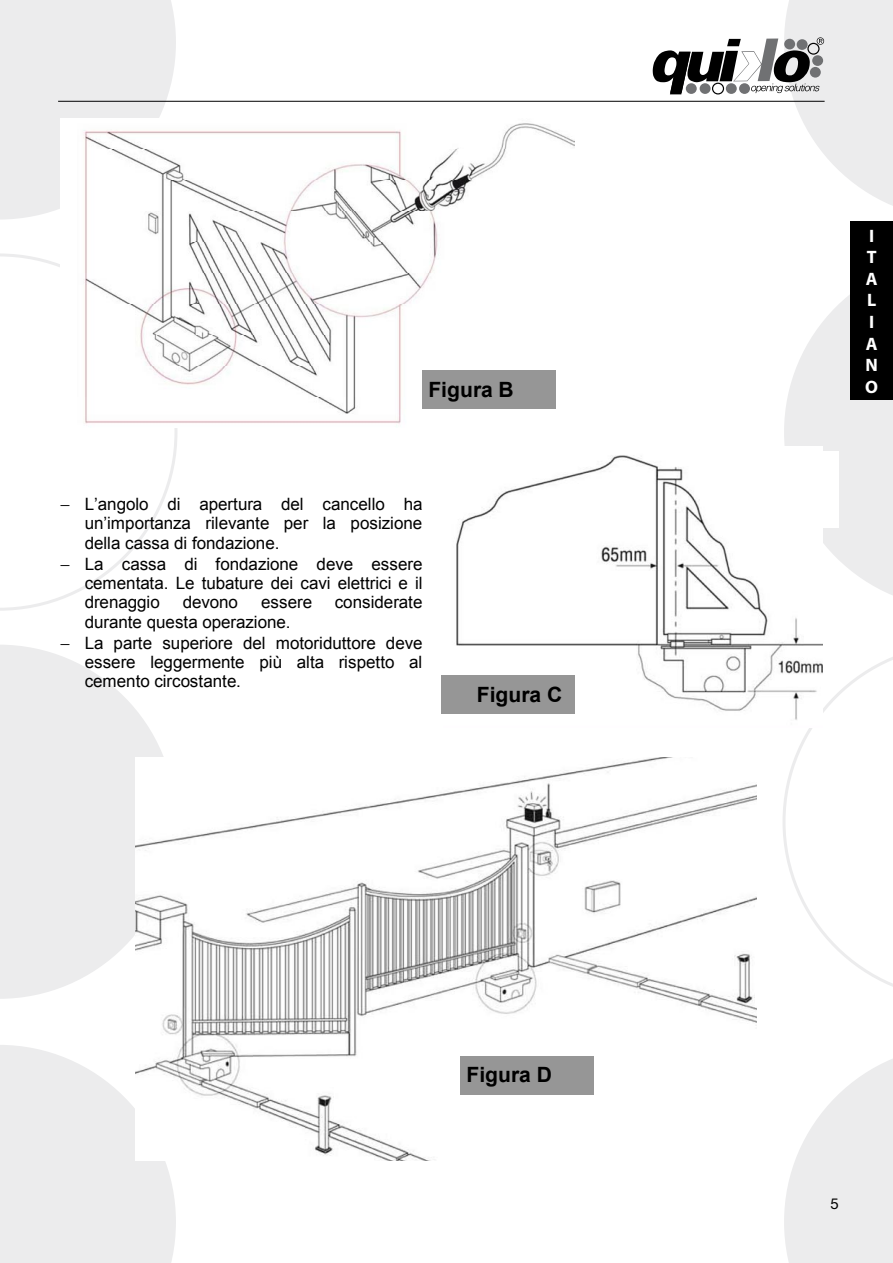
<style>
.page{position:relative;width:893px;height:1263px;background:#fff}
.page>*{position:absolute;margin:0;border:0;box-sizing:border-box;transform-origin:0 0}
.t1{font:700 21px "Arial";letter-spacing:.005em;color:#000}
.t2{font:700 18px/21.6px "Myriad Pro";color:#fff}
.t3{font:16.95px/19.4px "Arial";letter-spacing:-.005em;color:#000}
</style>
<div class="page">
<div style="left:0;top:0;width:176px;height:220px;background:#ececed"></div>
<svg style="left:0;top:253px;width:177px;height:358px"></svg>
<svg style="left:0;top:645px;width:164px;height:354px;fill:#ececed"></svg>
<svg style="left:0;top:1045px;width:176px;height:218px;background:#ededee"></svg>
<svg style="left:784px;top:295px;width:109px;height:300px"></svg>
<svg style="left:783px;top:643px;width:110px;height:344px"></svg>
<svg style="left:653px;top:0;width:240px;height:206px"></svg>
<div style="left:850px;top:221px;width:43px;height:179px;background:#000"></div>
<hr style="left:58px;top:101px;width:767px;height:1px;background:#000">
<img style="left:136px;top:757px;width:620px;height:404px">
<img style="left:61px;top:118px;width:513px;height:309px">
<div style="left:422px;top:371px;width:133px;height:38px;background:#969696"></div>
<div style="left:460px;top:1056px;width:134px;height:38px;background:#969696"></div>
<img style="left:443px;top:446px;width:379px;height:282px">
<div style="left:746px;top:452px;width:93px;height:76px;background:#fff"></div>
<div style="left:441px;top:675px;width:134px;height:38px;background:#969696"></div>
<svg style="left:784px;top:1059px;width:109px;height:204px"></svg>
<p class="t1" style="left:428px;top:376px;width:87px">Figura B</p>
<p class="t3" style="left:61px;top:495px;width:364px">− L’angolo di apertura del cancello ha</p>
<p class="t3" style="left:85px;top:514px;width:339px">un’importanza rilevante per la posizione</p>
<p class="t3" style="left:85px;top:533px;width:196px">della cassa di fondazione.</p>
<p class="t3" style="left:61px;top:554px;width:363px">− La cassa di fondazione deve essere</p>
<p class="t3" style="left:85px;top:574px;width:339px">cementata. Le tubature dei cavi elettrici e il drenaggio</p>
<p class="t3" style="left:183px;top:593px;width:57px">devono</p>
<p class="t3" style="left:261px;top:593px;width:53px">essere</p>
<p class="t3" style="left:335px;top:593px;width:89px">considerate</p>
<p class="t3" style="left:61px;top:612px;width:363px;line-height:20.9px;text-indent:24px">durante questa operazione.<br>− La parte superiore del motoriduttore deve</p>
<p class="t3" style="left:85px;top:652px;width:339px">essere leggermente più alta rispetto al cemento circostante.</p>
<p class="t1" style="left:477px;top:680px;width:87px">Figura C</p>
<p class="t1" style="left:466px;top:1061px;width:87px">Figura D</p>
<p class="t2" style="left:865px;top:224px;width:14px">I<br>T<br>A<br>L<br>I<br>A<br>N<br>O</p>
</div>
